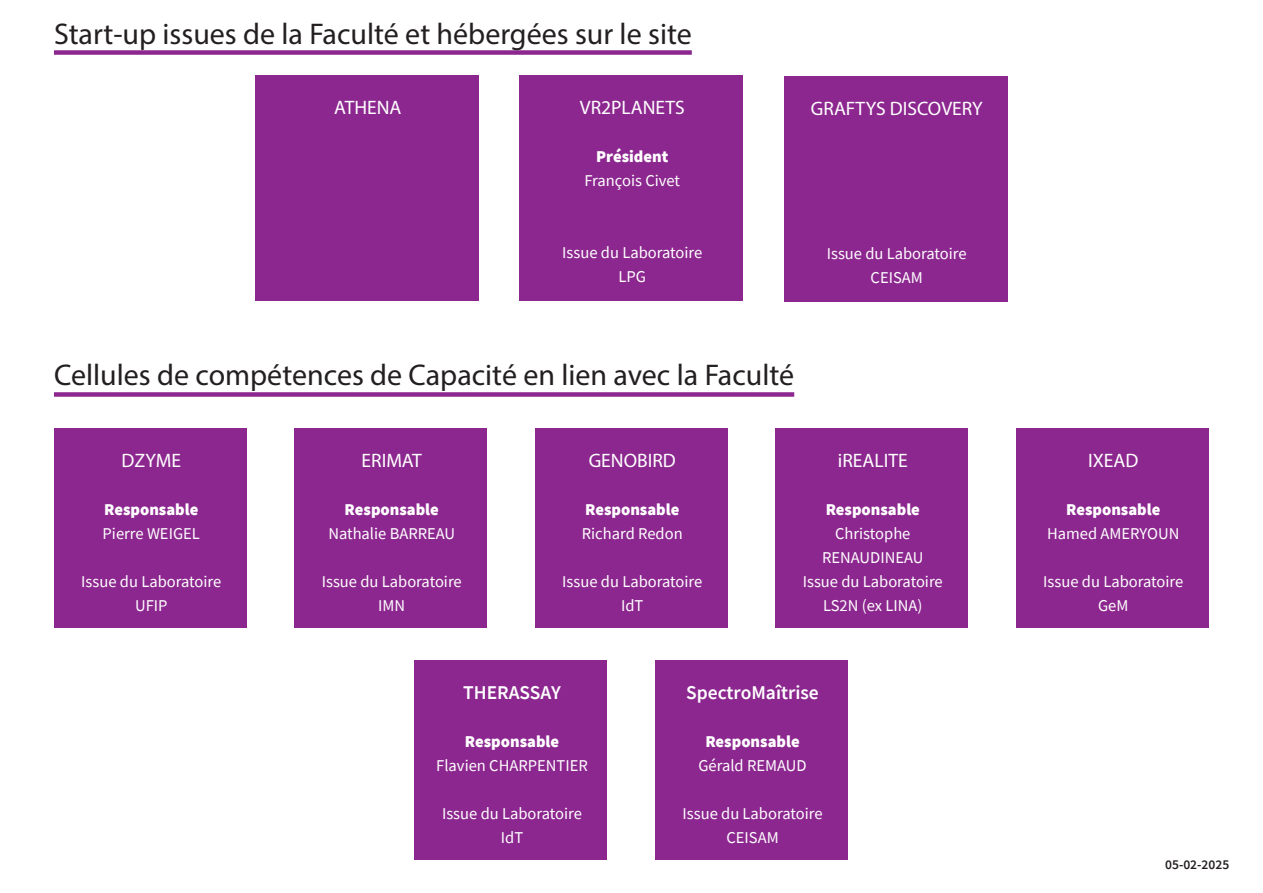
<style>
.page{position:relative;width:1263px;height:893px;background:#fff}
.page>*{position:absolute;margin:0;border:0;box-sizing:border-box;transform-origin:0 0}
.t1{font:30px "Myriad Pro";color:#231f20}
.t2{font:19.5px "Myriad Pro";color:#fff}
.t3{font:600 19.5px "Source Sans Pro";color:#fff}
.t4{font:16.5px/24px "Source Sans Pro";color:#fff;text-align:center}
.t5{font:900 16.5px "Source Sans Pro";color:#fff}
.t6{font:600 13.5px "Source Sans Pro";color:#231f20}
</style>
<div class="page">
<div style="left:1016px;top:428px;width:192px;height:199px;background:#8c278f"></div>
<div style="left:775px;top:428px;width:193px;height:199px;background:#8c278f"></div>
<div style="left:294px;top:428px;width:193px;height:199px;background:#8c278f"></div>
<div style="left:535px;top:428px;width:192px;height:199px;background:#8c278f"></div>
<div style="left:54px;top:428px;width:192px;height:199px;background:#8c278f"></div>
<div style="left:415px;top:660px;width:192px;height:199px;background:#8c278f"></div>
<div style="left:655px;top:660px;width:193px;height:199px;background:#8c278f"></div>
<div style="left:255px;top:75px;width:224px;height:226px;background:#8c278f"></div>
<div style="left:520px;top:75px;width:223px;height:226px;background:#8c278f"></div>
<div style="left:784px;top:77px;width:223px;height:225px;background:#8c278f"></div>
<div style="left:54px;top:50px;width:638px;height:5px;background:#8c278f"></div>
<div style="left:54px;top:392px;width:740px;height:5px;background:#8c278f"></div>
<h1 class="t1" style="left:54px;top:15px;width:639px">Start-up issues de la Faculté et hébergées sur le site</h1>
<p class="t2" style="left:334px;top:96px;width:69px">ATHENA</p>
<p class="t2" style="left:580px;top:96px;width:106px">VR2PLANETS</p>
<p class="t5" style="left:596px;top:145px;width:74px">Président</p>
<p class="t4" style="left:584px;top:169px;width:97px">François Civet</p>
<p class="t4" style="left:562px;top:241px;width:141px">Issue du Laboratoire<br>LPG</p>
<p class="t2" style="left:811px;top:97px;width:173px">GRAFTYS DISCOVERY</p>
<p class="t4" style="left:827px;top:242px;width:141px">Issue du Laboratoire<br>CEISAM</p>
<h1 class="t1" style="left:54px;top:357px;width:742px">Cellules de compétences de Capacité en lien avec la Faculté</h1>
<p class="t2" style="left:122px;top:448px;width:61px">DZYME</p>
<p class="t5" style="left:104px;top:498px;width:96px">Responsable</p>
<p class="t4" style="left:103px;top:521px;width:99px">Pierre WEIGEL</p>
<p class="t4" style="left:81px;top:569px;width:141px">Issue du Laboratoire<br>UFIP</p>
<p class="t2" style="left:362px;top:448px;width:62px">ERIMAT</p>
<p class="t5" style="left:345px;top:498px;width:96px">Responsable</p>
<p class="t4" style="left:328px;top:521px;width:128px">Nathalie BARREAU</p>
<p class="t4" style="left:322px;top:569px;width:141px">Issue du Laboratoire<br>IMN</p>
<p class="t2" style="left:589px;top:448px;width:89px">GENOBIRD</p>
<p class="t5" style="left:585px;top:498px;width:96px">Responsable</p>
<p class="t4" style="left:582px;top:521px;width:102px">Richard Redon</p>
<p class="t4" style="left:562px;top:569px;width:141px">Issue du Laboratoire<br>IdT</p>
<p class="t2" style="left:838px;top:448px;width:71px">iREALITE</p>
<p class="t5" style="left:826px;top:498px;width:96px">Responsable</p>
<p class="t4" style="left:803px;top:521px;width:141px">Christophe<br>RENAUDINEAU<br>Issue du Laboratoire<br>LS2N (ex LINA)</p>
<p class="t3" style="left:463px;top:679px;width:99px">THERASSAY</p>
<p class="t5" style="left:465px;top:730px;width:96px">Responsable</p>
<p class="t4" style="left:436px;top:753px;width:153px">Flavien CHARPENTIER</p>
<p class="t4" style="left:442px;top:801px;width:141px">Issue du Laboratoire<br>IdT</p>
<p class="t3" style="left:686px;top:679px;width:134px">SpectroMaîtrise</p>
<p class="t5" style="left:705px;top:730px;width:96px">Responsable</p>
<p class="t4" style="left:698px;top:753px;width:110px">Gérald REMAUD</p>
<p class="t4" style="left:682px;top:801px;width:141px">Issue du Laboratoire<br>CEISAM</p>
<p class="t2" style="left:1088px;top:448px;width:52px">IXEAD</p>
<p class="t5" style="left:1066px;top:498px;width:96px">Responsable</p>
<p class="t4" style="left:1047px;top:521px;width:134px">Hamed AMERYOUN</p>
<p class="t4" style="left:1043px;top:569px;width:141px">Issue du Laboratoire<br>GeM</p>
<p class="t6" style="left:1165px;top:856px;width:66px">05-02-2025</p>
</div>
